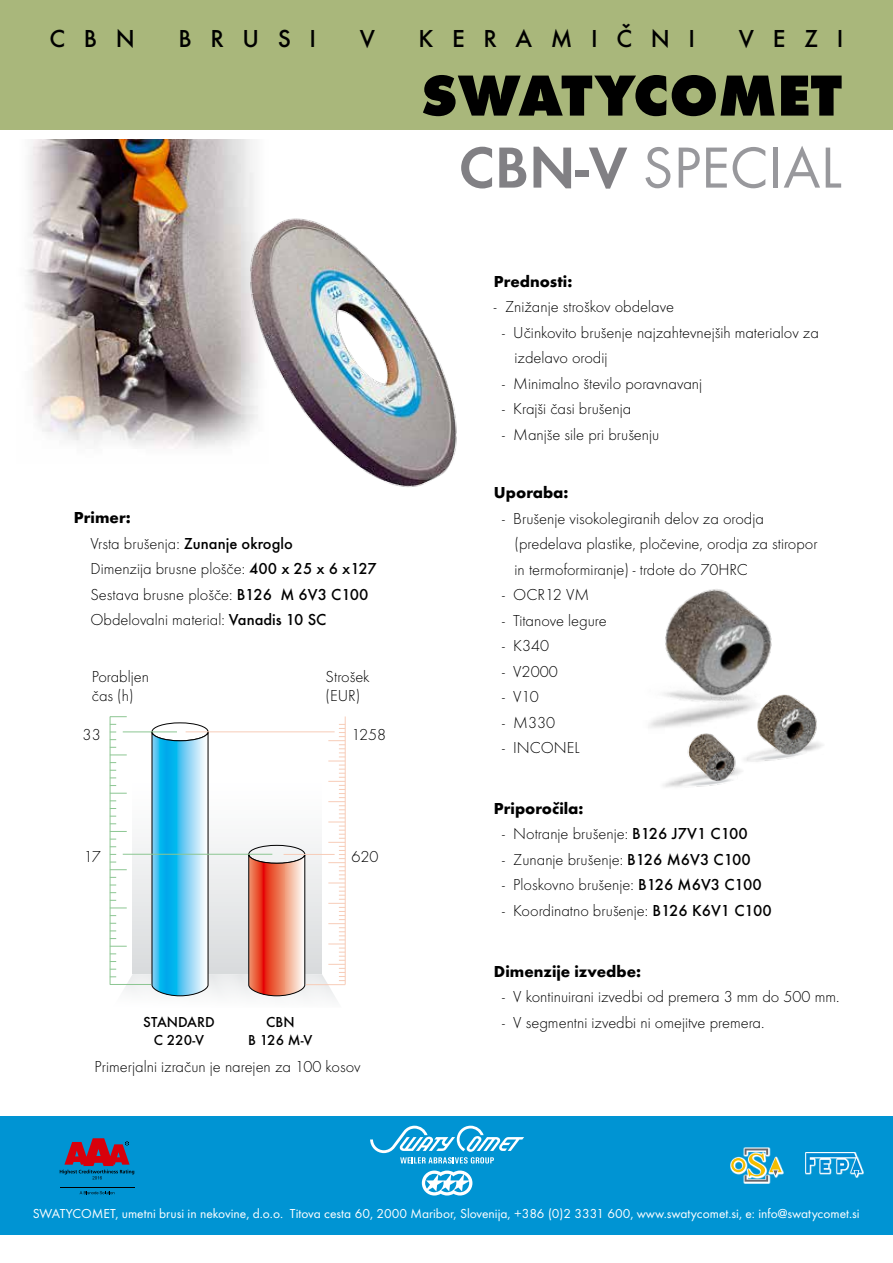
<style>
.page{position:relative;width:893px;height:1263px;background:#fff}
.page>*{position:absolute;margin:0;border:0;box-sizing:border-box;transform-origin:0 0}
.t1{font:60px "Futura TCE";color:#98989c}
.t2{font:700 60px "Futura TCE Extr";color:#000}
.t3{font:500 25.5px "Futura TCE";letter-spacing:.73em;color:#000}
.t4{font:16.5px/25.5px "Futura TCE Ligh";color:#000}
.t5{font:700 16.5px "Futura TCE";color:#000}
.t6{font:500 15px/18px "Futura TCE";color:#000;text-align:center}
.t7{font:13.5px "Futura TCE";color:#fff}
.s1{font-weight:600;color:#818084}
.s2{font-family:"Futura TCE";font-weight:500}
</style>
<div class="page">
<img style="left:26px;top:140px;width:229px;height:309px">
<div style="left:0;top:0;width:893px;height:130px;background:#a9b77b"></div>
<img style="left:646px;top:589px;width:126px;height:134px">
<img style="left:677px;top:680px;width:145px;height:109px">
<hr style="left:345px;top:716px;width:1px;height:268px;background:#f7ccb8">
<hr style="left:110px;top:717px;width:1px;height:267px;background:#8cc692">
<div style="left:151px;top:722px;width:58px;height:19px;border:1px solid #000;border-radius:50%"></div>
<svg style="left:110px;top:716px;width:17px;height:1px"></svg>
<svg style="left:110px;top:724px;width:235px;height:275px"></svg>
<hr style="left:186px;top:731px;width:149px;height:1px;background:#f7ccb8">
<img style="left:246px;top:215px;width:211px;height:272px">
<div style="left:0;top:1116px;width:893px;height:119px;background:#0094d3"></div>
<svg style="left:730px;top:1147px;width:53px;height:36px"></svg>
<svg style="left:731px;top:1148px;width:51px;height:34px"></svg>
<svg style="left:805px;top:1152px;width:58px;height:25px"></svg>
<svg style="left:806px;top:1153px;width:56px;height:23px"></svg>
<svg style="left:80px;top:1191px;width:34px;height:3px"></svg>
<hr style="left:60px;top:1187px;width:74px;height:1px;background:#000">
<svg style="left:60px;top:1138px;width:74px;height:41px"></svg>
<svg style="left:422px;top:1170px;width:50px;height:25px"></svg>
<svg style="left:370px;top:1126px;width:154px;height:37px"></svg>
<h2 class="t3" style="left:50px;top:23px;width:87px">CBN</h2>
<h2 class="t3" style="left:179px;top:23px;width:139px">BRUSI</h2>
<h2 class="t3" style="left:360px;top:23px;width:17px">V</h2>
<h2 class="t3" style="left:419px;top:23px;width:278px">KERAMIČNI</h2>
<h2 class="t3" style="left:739px;top:23px;width:106px">VEZI</h2>
<h1 class="t2" style="left:421px;top:60px;width:423px">SWATYCOMET</h1>
<h1 class="t1" style="left:459px;top:132px;width:385px"><span class="s1">CBN-V</span> SPECIAL</h1>
<p class="t5" style="left:74px;top:507px;width:58px">Primer:</p>
<p class="t4" style="left:90px;top:530px;width:288px">Vrsta brušenja: <span class="s2">Zunanje okroglo<br></span>Dimenzija brusne plošče: <span class="s2">400 x 25 x 6 x127<br></span>Sestava brusne plošče: <span class="s2">B126 M 6V3 C100<br></span>Obdelovalni material: <span class="s2">Vanadis 10 SC</span></p>
<p class="t4" style="left:92px;top:666px;width:59px;line-height:19.8px">Porabljen čas (h)</p>
<p class="t4" style="left:326px;top:666px;width:46px;line-height:19.8px">Strošek (EUR)</p>
<p class="t4" style="left:83px;top:722px;width:20px">33</p>
<p class="t4" style="left:351px;top:722px;width:36px">1258</p>
<p class="t4" style="left:84px;top:843px;width:18px">17</p>
<p class="t4" style="left:351px;top:843px;width:29px">620</p>
<p class="t6" style="left:143px;top:1012px;width:73px">STANDARD<br>C 220-V</p>
<p class="t4" style="left:95px;top:1054px;width:267px">Primerjalni izračun je narejen za 100 kosov</p>
<p class="t6" style="left:248px;top:1012px;width:66px">CBN<br>B 126 M-V</p>
<p class="t5" style="left:494px;top:271px;width:80px">Prednosti:</p>
<p class="t4" style="left:494px;top:294px;width:182px">- Znižanje stroškov obdelave</p>
<p class="t4" style="left:515px;top:320px;width:306px;text-indent:-12px">- Učinkovito brušenje najzahtevnejših materialov za izdelavo orodij</p>
<p class="t4" style="left:502px;top:371px;width:201px">- Minimalno število poravnavanj</p>
<p class="t4" style="left:502px;top:396px;width:131px">- Krajši časi brušenja</p>
<p class="t4" style="left:502px;top:422px;width:159px">- Manjše sile pri brušenju</p>
<p class="t5" style="left:494px;top:482px;width:76px">Uporaba:</p>
<p class="t4" style="left:515px;top:505px;width:305px;text-indent:-12px">- Brušenje visokolegiranih delov za orodja (predelava plastike, pločevine, orodja za stiropor in termoformiranje) - trdote do 70HRC</p>
<p class="t4" style="left:502px;top:582px;width:89px">- OCR12 VM</p>
<p class="t4" style="left:502px;top:607px;width:106px">- Titanove legure</p>
<p class="t4" style="left:502px;top:633px;width:49px">- K340</p>
<p class="t4" style="left:502px;top:658px;width:57px">- V2000</p>
<p class="t4" style="left:502px;top:684px;width:38px">- V10</p>
<p class="t4" style="left:502px;top:709px;width:54px">- M330</p>
<p class="t4" style="left:502px;top:735px;width:79px">- INCONEL</p>
<p class="t5" style="left:494px;top:798px;width:91px">Priporočila:</p>
<p class="t4" style="left:502px;top:821px;width:247px">- Notranje brušenje: <span class="s2">B126 J7V1 C100</span></p>
<p class="t4" style="left:502px;top:846px;width:250px">- Zunanje brušenje: <span class="s2">B126 M6V3 C100</span></p>
<p class="t4" style="left:502px;top:872px;width:261px">- Ploskovno brušenje: <span class="s2">B126 M6V3 C100</span></p>
<p class="t4" style="left:502px;top:897px;width:271px">- Koordinatno brušenje: <span class="s2">B126 K6V1 C100</span></p>
<p class="t5" style="left:494px;top:961px;width:149px">Dimenzije izvedbe:</p>
<p class="t4" style="left:502px;top:984px;width:339px">- V kontinuirani izvedbi od premera 3 mm do 500 mm.</p>
<p class="t4" style="left:502px;top:1009px;width:264px">- V segmentni izvedbi ni omejitve premera.</p>
<p class="t7" style="left:33px;top:1206px;width:828px">SWATYCOMET, umetni brusi in nekovine, d.o.o. Titova cesta 60, 2000 Maribor, Slovenija, +386 (0)2 3331 600, www.swatycomet.si, e: info@swatycomet.si</p>
</div>
